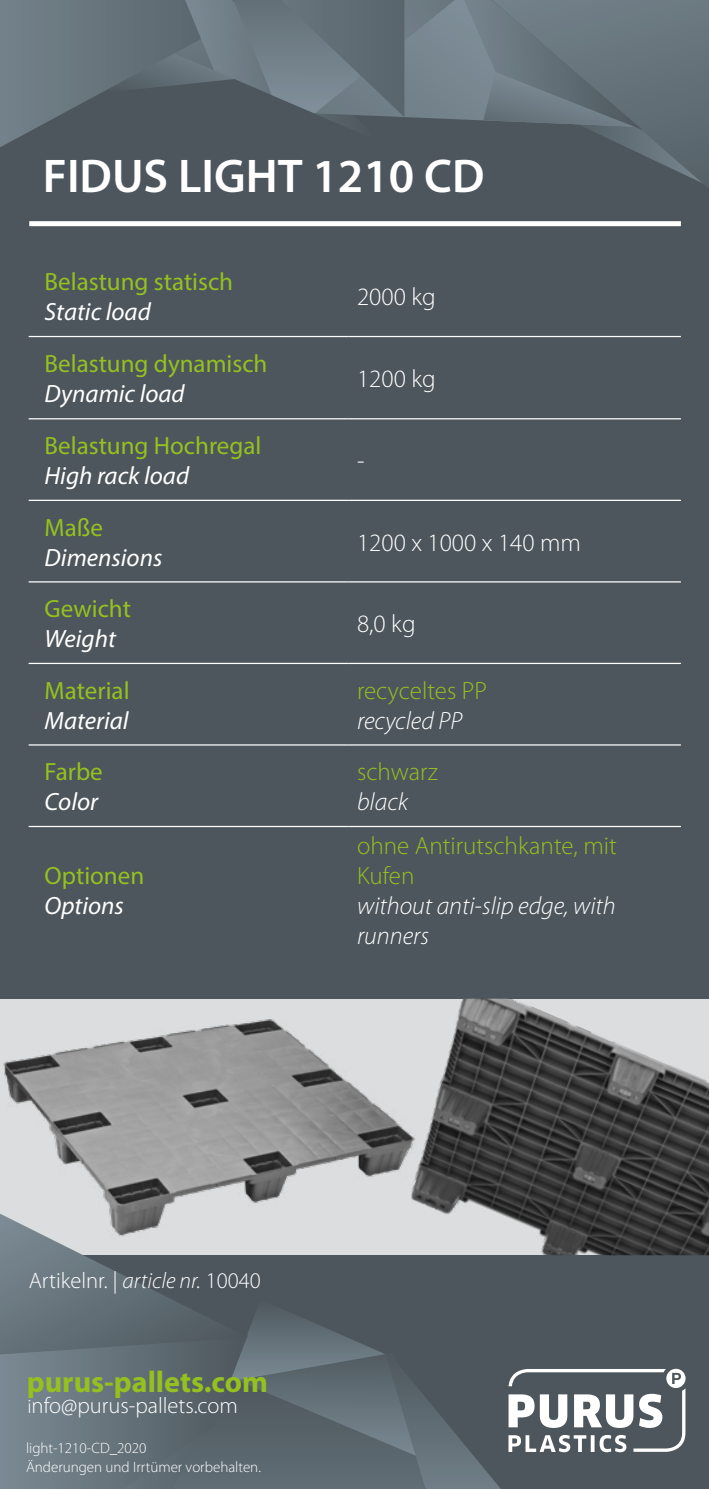
<style>
.page{position:relative;width:709px;height:1489px;background:#fff}
.page>*{position:absolute;margin:0;border:0;box-sizing:border-box;transform-origin:0 0}
.t1{font:600 47.5px "Myriad Pro";color:#fff}
.t2{font:700 30px "Myriad Pro";color:#95c11f}
.t3{font:25px "Myriad Pro";color:#95c11f}
.t4{font:italic 25px "Myriad Pro";color:#fff}
.t5{font:300 25px/30px "Myriad Pro";color:#95c11f}
.t6{font:italic 300 25px/30px "Myriad Pro";color:#fff}
.t7{font:300 25px "Myriad Pro";color:#fff}
.t8{font:300 22.5px "Myriad Pro";color:#fff}
.t9{font:300 15px/18.5px "Myriad Pro";color:#fff}
.s1{font-style:italic}
.s2{font-size:20px}
</style>
<div class="page">
<div style="left:0;top:0;width:709px;height:1488px;background:#4d565c"></div>
<svg style="left:0;top:1250px;width:500px;height:238px"></svg>
<svg style="left:0;top:0;width:709px;height:188px"></svg>
<svg style="left:508px;top:1368px;width:177px;height:83px"></svg>
<div style="left:29px;top:221px;width:652px;height:5px;background:#fff"></div>
<hr style="left:29px;top:336px;width:319px;height:1px;background:#fff">
<hr style="left:348px;top:336px;width:333px;height:1px;background:#fff">
<hr style="left:29px;top:418px;width:319px;height:1px;background:#fff">
<hr style="left:348px;top:418px;width:333px;height:1px;background:#fff">
<hr style="left:29px;top:499px;width:319px;height:2px;background:#fff">
<hr style="left:348px;top:499px;width:333px;height:2px;background:#fff">
<hr style="left:29px;top:581px;width:319px;height:1px;background:#fff">
<hr style="left:348px;top:581px;width:333px;height:1px;background:#fff">
<hr style="left:29px;top:662px;width:319px;height:2px;background:#fff">
<hr style="left:348px;top:662px;width:333px;height:2px;background:#fff">
<hr style="left:29px;top:744px;width:319px;height:1px;background:#fff">
<hr style="left:348px;top:744px;width:333px;height:1px;background:#fff">
<hr style="left:29px;top:825px;width:319px;height:2px;background:#fff">
<hr style="left:348px;top:825px;width:333px;height:2px;background:#fff">
<img style="left:0;top:1000px;width:411px;height:250px">
<img style="left:411px;top:998px;width:298px;height:257px">
<h1 class="t1" style="left:43px;top:145px;width:443px">FIDUS LIGHT 1210 CD</h1>
<p class="t3" style="left:45px;top:266px;width:190px">Belastung statisch</p>
<p class="t4" style="left:45px;top:298px;width:108px">Static load</p>
<p class="t3" style="left:45px;top:348px;width:224px">Belastung dynamisch</p>
<p class="t4" style="left:45px;top:380px;width:142px">Dynamic load</p>
<p class="t3" style="left:45px;top:430px;width:218px">Belastung Hochregal</p>
<p class="t4" style="left:45px;top:462px;width:146px">High rack load</p>
<p class="t3" style="left:45px;top:511px;width:60px">Maße</p>
<p class="t4" style="left:45px;top:543px;width:119px">Dimensions</p>
<p class="t3" style="left:45px;top:593px;width:88px">Gewicht</p>
<p class="t4" style="left:45px;top:625px;width:73px">Weight</p>
<p class="t3" style="left:45px;top:674px;width:86px">Material</p>
<p class="t4" style="left:45px;top:706px;width:86px">Material</p>
<p class="t3" style="left:45px;top:756px;width:60px">Farbe</p>
<p class="t4" style="left:45px;top:788px;width:55px">Color</p>
<p class="t3" style="left:45px;top:860px;width:101px">Optionen</p>
<p class="t4" style="left:45px;top:892px;width:81px">Options</p>
<p class="t7" style="left:357px;top:283px;width:80px">2000 kg</p>
<p class="t7" style="left:357px;top:365px;width:80px">1200 kg</p>
<p class="t7" style="left:357px;top:447px;width:9px">-</p>
<p class="t7" style="left:357px;top:528px;width:225px">1200 x 1000 x 140 mm</p>
<p class="t7" style="left:357px;top:610px;width:60px">8,0 kg</p>
<p class="t5" style="left:357px;top:675px;width:131px">recyceltes PP</p>
<p class="t6" style="left:357px;top:706px;width:107px">recycled PP</p>
<p class="t5" style="left:357px;top:757px;width:82px">schwarz</p>
<p class="t6" style="left:357px;top:787px;width:52px">black</p>
<p class="t5" style="left:357px;top:831px;width:261px">ohne Antirutschkante, mit<br>Kufen</p>
<p class="t6" style="left:357px;top:891px;width:260px">without anti-slip edge, with runners</p>
<p class="t8" style="left:29px;top:1267px;width:234px">Artikelnr. | <span class="s1">article nr.</span> 10040</p>
<p class="t2" style="left:27px;top:1364px;width:242px">purus-pallets.com</p>
<p class="t8" style="left:27px;top:1393px;width:212px"><span class="s2">i</span>nfo@purus-pallets.com</p>
<p class="t9" style="left:26px;top:1439px;width:236px">light-1210-CD_2020<br>Änderungen und Irrtümer vorbehalten.</p>
</div>
